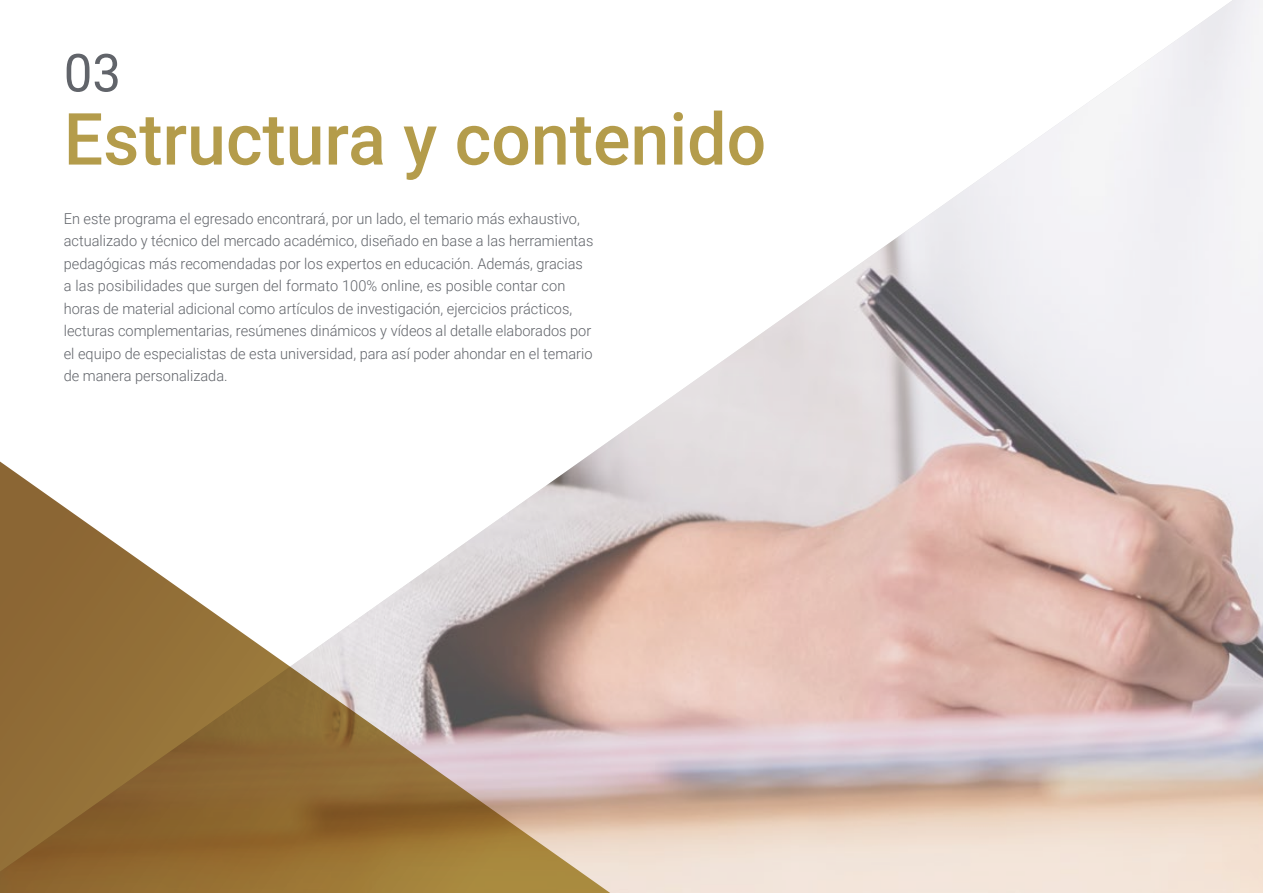
<style>
.page{position:relative;width:1263px;height:893px;background:#fff}
.page>*{position:absolute;margin:0;border:0;box-sizing:border-box;transform-origin:0 0}
.t1{font:500 72px "Roboto";color:#b49c4b}
.t2{font:52.5px "Roboto";color:#61646a}
.t3{font:300 15px/22.5px "Roboto";color:#61646a}
</style>
<div class="page">
<img style="left:602px;top:0;width:661px;height:893px">
<svg style="left:0;top:446px;width:640px;height:447px"></svg>
<h2 class="t2" style="left:64px;top:36px;width:59px">03</h2>
<h1 class="t1" style="left:64px;top:89px;width:704px">Estructura y contenido</h1>
<p class="t3" style="left:64px;top:207px;width:531px">En este programa el egresado encontrará, por un lado, el temario más exhaustivo, actualizado y técnico del mercado académico, diseñado en base a las herramientas pedagógicas más recomendadas por los expertos en educación. Además, gracias a las posibilidades que surgen del formato 100% online, es posible contar con horas de material adicional como artículos de investigación, ejercicios prácticos, lecturas complementarias, resúmenes dinámicos y vídeos al detalle elaborados por el equipo de especialistas de esta universidad, para así poder ahondar en el temario de manera personalizada.</p>
</div>
